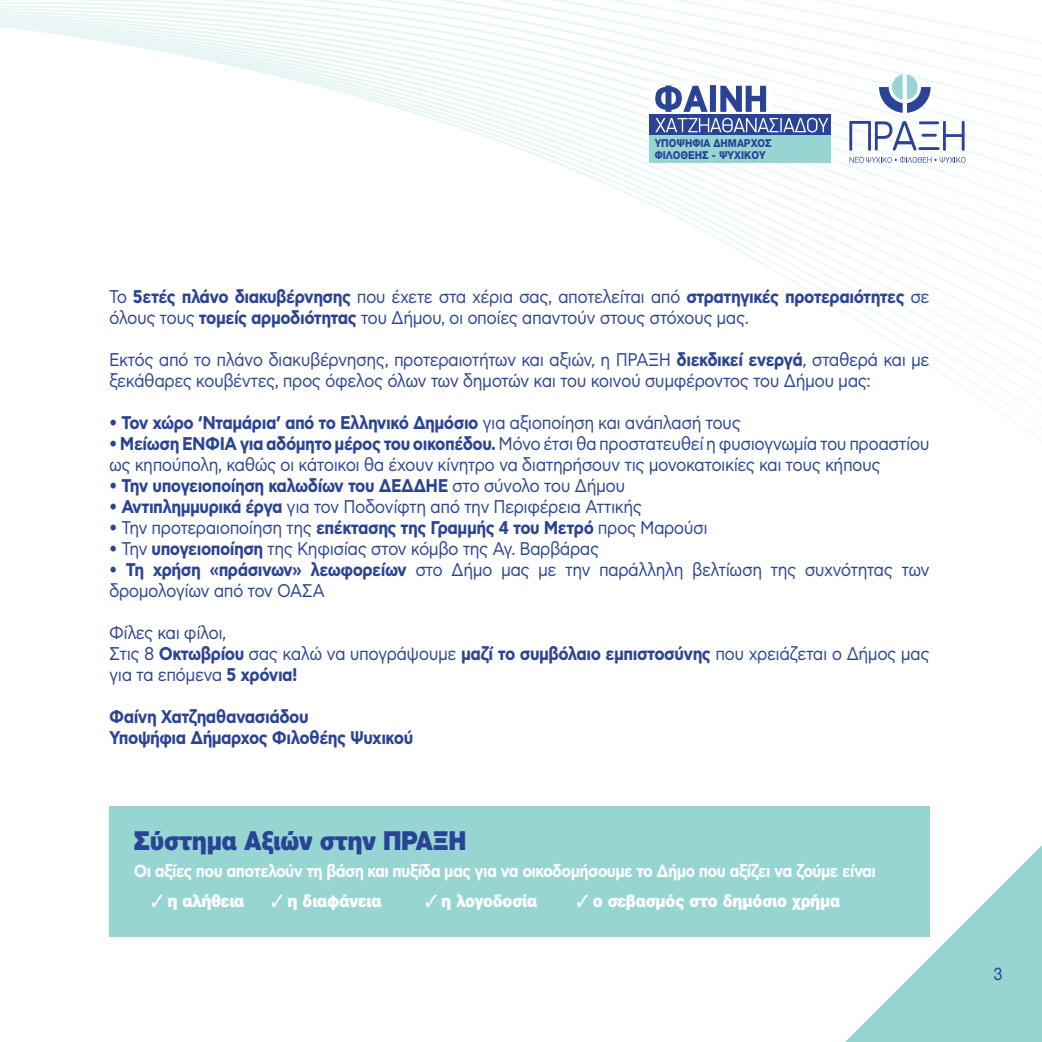
<style>
.page{position:relative;width:1042px;height:1042px;background:#fff}
.page>*{position:absolute;margin:0;border:0;box-sizing:border-box;transform-origin:0 0}
.t1{font:900 26.25px "Helvetica Neue LTW1 G";letter-spacing:-.01em;color:#2a4396;scale:.9 1}
.t2{font:18.38px/21px "AB Vassilopoulos Asty CF";letter-spacing:-.03em;color:#2a4396;scale:.9 1}
.t3{font:700 18.38px/21px "AB Vassilopoulos Asty CF";letter-spacing:-.03em;color:#2a4396;scale:.9 1}
.t4{font:700 17.5px "AB Vassilopoulos Asty CF";letter-spacing:-.04em;color:#fff;scale:.9 1}
.t5{font:900 17.5px "Helvetica Neue LTW1 G";letter-spacing:-.01em;color:#fff;scale:.9 1}
.t6{font:17.5px "Helvetica Neue LTW1 G";color:#2a4396;scale:.9 1}
.t7{font:800 10.85px/11.4px "Helvetica Neue LTW1 G";color:#2a4396;scale:.9 1}
.s1{font-weight:700}
.s2{font-weight:400}
</style>
<div class="page">
<svg style="left:0;top:0;width:1042px;height:390px"></svg>
<svg style="left:845px;top:845px;width:197px;height:197px"></svg>
<svg style="left:879px;top:74px;width:51px;height:39px"></svg>
<svg style="left:849px;top:157px;width:116px;height:6px"></svg>
<svg style="left:849px;top:121px;width:115px;height:30px"></svg>
<div style="left:650px;top:114px;width:181px;height:22px;background:#2a4396"></div>
<div style="left:650px;top:81px;width:122px;height:33px;background:#fff"></div>
<svg style="left:655px;top:85px;width:111px;height:27px"></svg>
<svg style="left:655px;top:118px;width:173px;height:14px"></svg>
<div style="left:650px;top:135px;width:181px;height:28px;background:#96d5d2"></div>
<div style="left:109px;top:807px;width:820px;height:130px;background:#96d5d2"></div>
<p class="t7" style="left:655px;top:138px;width:132px">YΠΟΨΗΦΙΑ ΔΗΜΑΡΧΟΣ<br>ΦΙΛΟΘΕΗΣ - ΨΥΧΙΚΟΥ</p>
<p class="t2" style="left:109px;top:286px;width:913px">Το <span class="s1">5ετές πλάνο διακυβέρνησης</span> που έχετε στα χέρια σας, αποτελείται από <span class="s1">στρατηγικές προτεραιότητες</span> σε όλους τους <span class="s1">τομείς αρμοδιότητας</span> του Δήμου, οι οποίες απαντούν στους στόχους μας.</p>
<p class="t2" style="left:109px;top:349px;width:913px">Εκτός από το πλάνο διακυβέρνησης, προτεραιοτήτων και αξιών, η ΠΡΑΞΗ <span class="s1">διεκδικεί ενεργά</span>, σταθερά και με ξεκάθαρες κουβέντες, προς όφελος όλων των δημοτών και του κοινού συμφέροντος του Δήμου μας:</p>
<p class="t3" style="left:109px;top:413px;width:703px"><span class="s2">•</span> Τον χώρο ‘Νταμάρια’ από το Ελληνικό Δημόσιο <span class="s2">για αξιοποίηση και ανάπλασή τους</span></p>
<p class="t2" style="left:109px;top:433px;width:913px">• <span class="s1">Μείωση ΕΝΦΙΑ για αδόμητο μέρος του οικοπέδου.</span> Μόνο έτσι θα προστατευθεί η φυσιογνωμία του προαστίου ως κηπούπολη, καθώς οι κάτοικοι θα έχουν κίνητρο να διατηρήσουν τις μονοκατοικίες και τους κήπους</p>
<p class="t3" style="left:109px;top:476px;width:575px"><span class="s2">•</span> Την υπογειοποίηση καλωδίων του ΔΕΔΔΗΕ <span class="s2">στο σύνολο του Δήμου</span></p>
<p class="t2" style="left:109px;top:496px;width:593px">• <span class="s1">Αντιπλημμυρικά έργα</span> για τον Ποδονίφτη από την Περιφέρεια Αττικής</p>
<p class="t2" style="left:109px;top:517px;width:667px">• Την προτεραιοποίηση της <span class="s1">επέκτασης της Γραμμής 4 του Μετρό</span> προς Μαρούσι</p>
<p class="t2" style="left:109px;top:538px;width:546px">• Την <span class="s1">υπογειοποίηση</span> της Κηφισίας στον κόμβο της Αγ. Βαρβάρας</p>
<p class="t2" style="left:109px;top:560px;width:913px">• <span class="s1">Τη χρήση «πράσινων» λεωφορείων</span> στο Δήμο μας με την παράλληλη βελτίωση της συχνότητας των δρομολογίων από τον ΟΑΣΑ</p>
<p class="t2" style="left:109px;top:623px;width:913px">Φίλες και φίλοι,<br>Στις 8 <span class="s1">Οκτωβρίου</span> σας καλώ να υπογράψουμε <span class="s1">μαζί το συμβόλαιο εμπιστοσύνης</span> που χρειάζεται ο Δήμος μας για τα επόμενα <span class="s1">5 χρόνια!</span></p>
<p class="t3" style="left:109px;top:707px;width:339px">Φαίνη Χατζηαθανασιάδου<br>Υποψήφια Δήμαρχος Φιλοθέης Ψυχικού</p>
<h1 class="t1" style="left:134px;top:825px;width:371px">Σύστημα Αξιών στην ΠΡΑΞΗ</h1>
<p class="t4" style="left:134px;top:860px;width:826px">Οι αξίες που αποτελούν τη βάση και πυξίδα μας για να οικοδομήσουμε το Δήμο που αξίζει να ζούμε είναι</p>
<p class="t5" style="left:151px;top:890px;width:105px">✓ η αλήθεια</p>
<p class="t5" style="left:271px;top:890px;width:124px">✓ η διαφάνεια</p>
<p class="t5" style="left:425px;top:890px;width:126px">✓ η λογοδοσία</p>
<p class="t5" style="left:577px;top:890px;width:294px">✓ ο σεβασμός στο δημόσιο χρήμα</p>
<p class="t6" style="left:993px;top:963px;width:11px">3</p>
</div>
